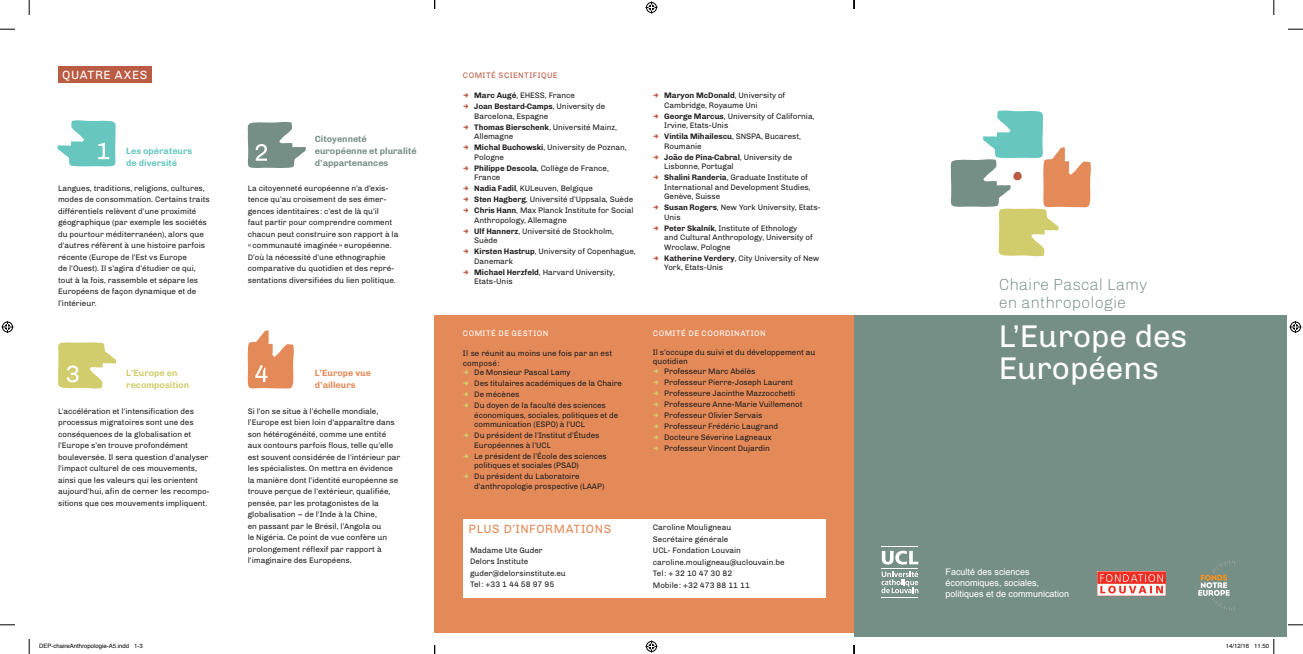
<style>
.page{position:relative;width:1303px;height:654px;background:#fff}
.page>*{position:absolute;margin:0;border:0;box-sizing:border-box;transform-origin:0 0}
.t1{font:31.5px/32.3px "Chivo";color:#fff}
.t2{font:300 16px/18px "Chivo";color:#768f86}
.t3{font:12px "Chivo";color:#e38a58}
.t4{font:12px "Chivo";color:#fff}
.t5{font:9px/11px "Arial";color:#fff}
.t6{font:700 9px/12px "Chivo";color:#768f86}
.t7{font:700 9px/12px "Chivo";color:#67c7be}
.t8{font:700 9px/12px "Chivo";color:#d2cd6c}
.t9{font:700 9px/12px "Chivo";color:#e38a58}
.t10{font:8px/11.5px "Chivo";color:#231f20}
.t11{font:8px "Chivo";letter-spacing:.165em;color:#fff}
.t12{font:8px "Chivo";color:#ba5c44}
.t13{font:6px "Helvetica";color:#000}
.s1{font-weight:700}
</style>
<div class="page">
<div style="left:854px;top:315px;width:432px;height:321px;background:#768f86"></div>
<div style="left:435px;top:315px;width:419px;height:318px;background:#e38a58"></div>
<svg style="left:951px;top:110px;width:140px;height:147px"></svg>
<svg style="left:881px;top:571px;width:37px;height:22px"></svg>
<svg style="left:882px;top:550px;width:36px;height:14px"></svg>
<hr style="left:882px;top:546px;width:36px;height:1px;background:#fff">
<hr style="left:882px;top:597px;width:36px;height:1px;background:#fff">
<hr style="left:882px;top:568px;width:36px;height:1px;background:#fff">
<svg style="left:1097px;top:571px;width:69px;height:25px;background:#f58982"></svg>
<div style="left:58px;top:66px;width:94px;height:17px;background:#ba5c44"></div>
<svg style="left:57px;top:120px;width:59px;height:47px"></svg>
<svg style="left:248px;top:121px;width:58px;height:47px"></svg>
<svg style="left:58px;top:342px;width:59px;height:47px"></svg>
<svg style="left:248px;top:330px;width:46px;height:58px"></svg>
<div style="left:463px;top:519px;width:363px;height:78px;background:#fff"></div>
<svg style="left:1198px;top:561px;width:37px;height:49px"></svg>
<svg style="left:0;top:29px;width:15px;height:1px"></svg>
<svg style="left:1288px;top:29px;width:15px;height:1px"></svg>
<svg style="left:0;top:624px;width:15px;height:1px"></svg>
<svg style="left:1288px;top:624px;width:15px;height:1px"></svg>
<svg style="left:29px;top:0;width:1px;height:15px"></svg>
<svg style="left:29px;top:639px;width:1px;height:15px"></svg>
<svg style="left:1273px;top:0;width:1px;height:15px"></svg>
<svg style="left:645px;top:2px;width:12px;height:12px"></svg>
<svg style="left:645px;top:640px;width:12px;height:12px"></svg>
<svg style="left:2px;top:321px;width:12px;height:12px"></svg>
<svg style="left:1289px;top:321px;width:12px;height:12px"></svg>
<svg style="left:1273px;top:639px;width:1px;height:15px"></svg>
<svg style="left:853px;top:0;width:2px;height:9px"></svg>
<svg style="left:853px;top:645px;width:2px;height:9px"></svg>
<h3 class="t4" style="left:62px;top:68px;width:10px">Qua</h3>
<h3 class="t4" style="left:87px;top:68px;width:16px">trea</h3>
<h3 class="t4" style="left:124px;top:68px;width:17px">xes</h3>
<p class="t7" style="left:126px;top:145px;width:68px">Les opérateurs de diversité</p>
<p class="t6" style="left:315px;top:133px;width:103px">Citoyenneté européenne et pluralité d’appartenances</p>
<p class="t10" style="left:58px;top:182px;width:153px">Langues, traditions, religions, cultures, modes de consommation. Certains traits différentiels relèvent d’une proximité géographique (par exemple les sociétés du pourtour méditerranéen), alors que d’autres réfèrent à une histoire parfois récente (Europe de l’Est vs Europe<br>de l’Ouest). Il s’agira d’étudier ce qui, tout à la fois, rassemble et sépare les Européens de façon dynamique et de l’intérieur.</p>
<p class="t10" style="left:248px;top:182px;width:152px">La citoyenneté européenne n’a d’exis&shy;tence qu’au croisement de ses émer&shy;gences identitaires: c’est de là qu’il<br>faut partir pour comprendre comment chacun peut construire son rapport à la «communauté imaginée» européenne.<br>D’où la nécessité d’une ethnographie comparative du quotidien et des repré&shy;sentations diversifiées du lien politique.</p>
<p class="t8" style="left:126px;top:367px;width:64px">L’Europe en recomposition</p>
<p class="t9" style="left:315px;top:367px;width:58px">L’Europe vue d’ailleurs</p>
<p class="t10" style="left:58px;top:405px;width:153px">L’accélération et l’intensification des processus migratoires sont une des conséquences de la globalisation et l’Europe s’en trouve profondément bouleversée. Il sera question d’analyser l’impact culturel de ces mouvements, ainsi que les valeurs qui les orientent aujourd’hui, afin de cerner les recompo&shy;sitions que ces mouvements impliquent.</p>
<p class="t10" style="left:248px;top:405px;width:154px">Si l’on se situe à l’échelle mondiale, l’Europe est bien loin d’apparaître dans son hétérogénéité, comme une entité aux contours parfois flous, telle qu’elle est souvent considérée de l’intérieur par les spécialistes. On mettra en évidence la manière dont l’identité européenne se trouve perçue de l’extérieur, qualifiée, pensée, par les protagonistes de la globalisation – de l’Inde à la Chine,<br>en passant par le Brésil, l’Angola ou<br>le Nigéria. Ce point de vue confère un prolongement réflexif par rapport à l’imaginaire des Européens.</p>
<p class="t12" style="left:463px;top:71px;width:39px">Comité scien</p>
<p class="t12" style="left:524px;top:71px;width:29px">tifique</p>
<p class="t10" style="left:474px;top:90px;width:132px;line-height:11px"><span class="s1">Marc Augé</span>, EHESS, France<br><span class="s1">Joan Bestard-Camps</span>, University de</p>
<p class="t10" style="left:474px;top:111px;width:144px;line-height:11px">Barcelona, Espagne<br><span class="s1">Thomas Bierschenk</span>, Université Mainz,</p>
<p class="t10" style="left:474px;top:131px;width:154px;line-height:11px">Allemagne<br><span class="s1">Michal Buchowski</span>, University de Poznan,</p>
<p class="t10" style="left:474px;top:152px;width:136px;line-height:11px">Pologne<br><span class="s1">Philippe Descola</span>, Collège de France,</p>
<p class="t10" style="left:474px;top:172px;width:161px;line-height:11px">France<br><span class="s1">Nadia Fadil</span>, KULeuven, Belgique<br><span class="s1">Sten Hagberg</span>, Université d’Uppsala, Suède<br><span class="s1">Chris Hann</span>, Max Planck Institute for Social</p>
<p class="t10" style="left:474px;top:215px;width:141px;line-height:11px">Anthropology, Allemagne<br><span class="s1">Ulf Hannerz</span>, Université de Stockholm,</p>
<p class="t10" style="left:474px;top:235px;width:163px;line-height:11px">Suède<br><span class="s1">Kirsten Hastrup</span>, University of Copenhague,</p>
<p class="t10" style="left:474px;top:256px;width:142px;line-height:11px">Danemark<br><span class="s1">Michael Herzfeld</span>, Harvard University,</p>
<p class="t10" style="left:474px;top:276px;width:40px">Etats-Unis</p>
<p class="t11" style="left:463px;top:328px;width:39px">comité deges</p>
<p class="t11" style="left:528px;top:328px;width:18px">tion</p>
<p class="t10" style="left:463px;top:348px;width:151px">Il se réunit au moins une fois par an est</p>
<p class="t10" style="left:463px;top:357px;width:38px">composé:</p>
<p class="t10" style="left:474px;top:367px;width:98px">De Monsieur Pascal Lamy</p>
<p class="t10" style="left:474px;top:378px;width:149px;line-height:11px">Des titulaires académiques de la Chaire<br>De mécènes<br>Du doyen de la faculté des sciences</p>
<p class="t10" style="left:474px;top:410px;width:145px;line-height:9.5px">économiques, sociales, politiques et de communication (ESPO) à l’UCL</p>
<p class="t10" style="left:474px;top:431px;width:127px;line-height:9.5px">Du président de l’Institut d’Études<br>Européennes à l’UCL</p>
<p class="t10" style="left:474px;top:451px;width:134px;line-height:9.5px">Le président de l’École des sciences politiques et sociales (PSAD)</p>
<p class="t10" style="left:474px;top:471px;width:131px;line-height:10px">Du président du Laboratoire d’anthropologie prospective (LAAP)</p>
<p class="t10" style="left:664px;top:91px;width:122px;line-height:9.5px"><span class="s1">Maryon McDonald</span>, University of<br>Cambridge, Royaume Uni</p>
<p class="t10" style="left:664px;top:111px;width:152px;line-height:9.5px"><span class="s1">George Marcus</span>, University of California,<br>Irvine, Etats-Unis</p>
<p class="t10" style="left:664px;top:132px;width:138px;line-height:9.5px"><span class="s1">Vintila Mihailescu</span>, SNSPA, Bucarest,<br>Roumanie</p>
<p class="t10" style="left:664px;top:152px;width:129px;line-height:9.5px"><span class="s1">João de Pina-Cabral</span>, University de<br>Lisbonne, Portugal</p>
<p class="t10" style="left:664px;top:173px;width:148px;line-height:9.5px"><span class="s1">Shalini Randeria</span>, Graduate Institute of<br>International and Development Studies,<br>Genève, Suisse</p>
<p class="t10" style="left:664px;top:203px;width:158px;line-height:9.5px"><span class="s1">Susan Rogers</span>, New York University, Etats-<br>Unis</p>
<p class="t10" style="left:664px;top:223px;width:150px;line-height:9.5px"><span class="s1">Peter Skalník</span>, Institute of Ethnology and Cultural Anthropology, University of<br>Wroclaw, Pologne</p>
<p class="t10" style="left:664px;top:253px;width:157px;line-height:9.5px"><span class="s1">Katherine Verdery</span>, City University of New<br>York, Etats-Unis</p>
<p class="t11" style="left:653px;top:328px;width:39px">comité dec</p>
<p class="t11" style="left:707px;top:328px;width:19px">oordina</p>
<p class="t11" style="left:745px;top:328px;width:20px">tion</p>
<p class="t10" style="left:653px;top:346px;width:164px">Il s’occupe du suivi et du développement au</p>
<p class="t10" style="left:653px;top:356px;width:36px">quotidien</p>
<p class="t10" style="left:664px;top:365px;width:93px">Professeur Marc Abélès</p>
<p class="t10" style="left:664px;top:376px;width:140px;line-height:11px">Professeur Pierre-Joseph Laurent<br>Professeure Jacinthe Mazzocchetti<br>Professeure Anne-Marie Vuillemenot<br>Professeur O livier Servais<br>Professeur Frédéric Laugrand<br>Docteure Séverine Lagneaux<br>Professeur Vincent Dujardin</p>
<h3 class="t3" style="left:469px;top:522px;width:16px">Plusd</h3>
<h3 class="t3" style="left:512px;top:522px;width:43px">’informa</h3>
<h3 class="t3" style="left:573px;top:522px;width:30px">tions</h3>
<p class="t10" style="left:653px;top:522px;width:133px">Caroline Mouligneau<br>Secrétaire générale<br>UCL- Fondation Louvain caroline.mouligneau@uclouvain.be<br>Tel: + 32 10 47 30 82<br>Mobile: +32 473 88 11 11</p>
<p class="t10" style="left:470px;top:544px;width:97px">Madame Ute Guder<br>Delors Institute guder@delorsinstitute.eu<br>Tel: +33 1 44 58 97 95</p>
<h2 class="t2" style="left:999px;top:275px;width:150px">Chaire Pascal Lamy en anthropologie</h2>
<h1 class="t1" style="left:999px;top:320px;width:190px">L’Europe des<br>Européens</h1>
<p class="t5" style="left:945px;top:566px;width:125px">Faculté des sciences économiques, sociales, politiques et de communication</p>
<p class="t13" style="left:39px;top:641px;width:105px">DEP-chaireAnthropologie-A5.indd 1-3</p>
<p class="t13" style="left:1226px;top:641px;width:45px">14/12/16 11:50</p>
</div>
